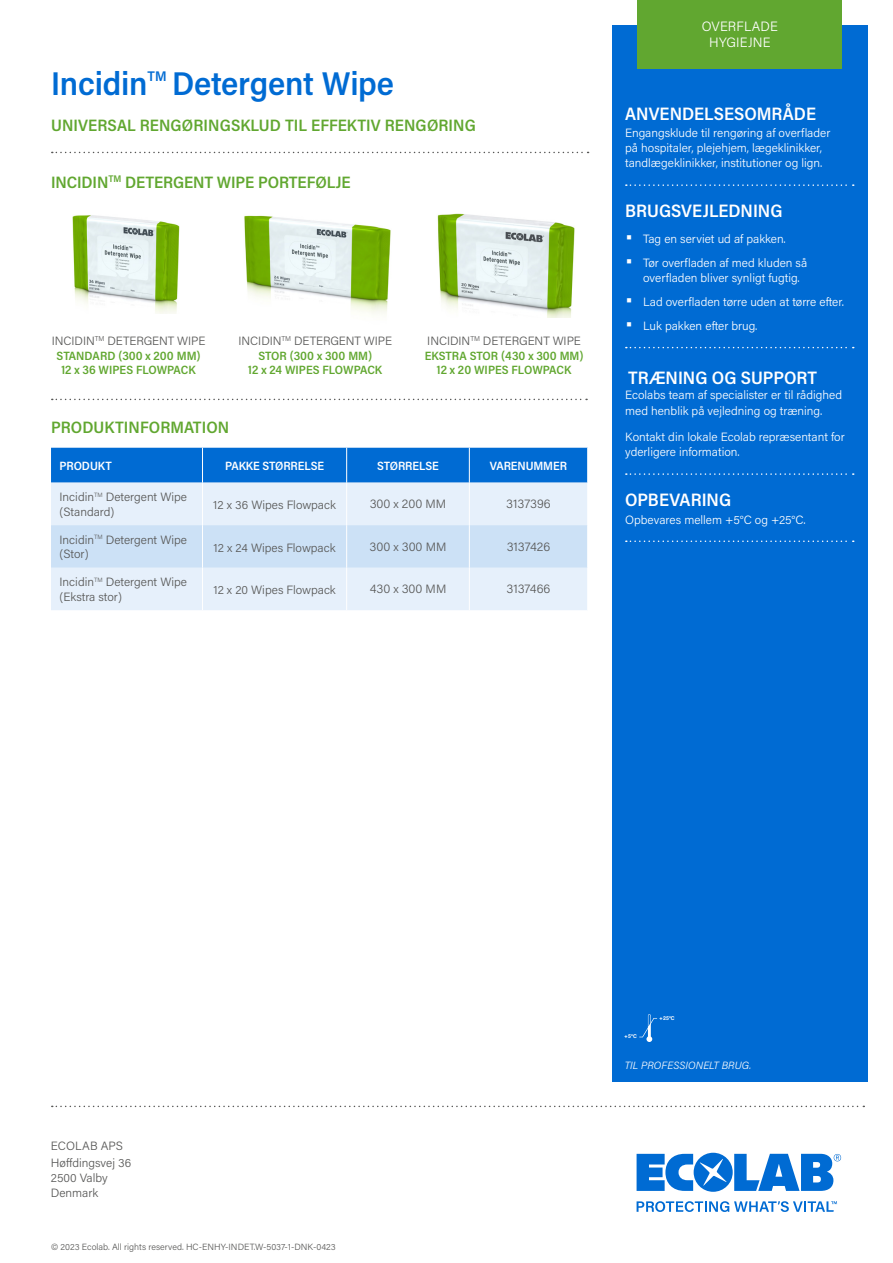
<style>
.page{position:relative;width:893px;height:1263px;background:#fff}
.page>*{position:absolute;margin:0;border:0;box-sizing:border-box;transform-origin:0 0}
.t1{font:600 33px "Acumin Pro Semi Cond";letter-spacing:-.005em;color:#006bd3}
.t2{font:600 18px "Acumin Pro Semi Cond";color:#fff}
.t3{font:600 16.5px "Acumin Pro Semi Cond";color:#61a730}
.t4{font:600 13.95px "Acumin Pro Semi Cond";color:#006bd3}
.t5{font:300 13.5px/16.5px "Acumin Pro";letter-spacing:.01em;color:#fff;text-align:center}
.t6{font:300 12px/15.3px "Acumin Pro";color:#fff}
.t7{font:300 12px/14.4px "Acumin Pro";color:#575756}
.t8{font:600 12px/14.4px "Acumin Pro Semi Cond";color:#61a730;text-align:center}
.t9{font:600 12px "Acumin Pro Semi Cond";letter-spacing:-.01em;color:#fff}
.t10{font:italic 300 10.5px "Acumin Pro";letter-spacing:.01em;color:#fff}
.t11{font:300 9px "Acumin Pro";color:#575756}
.t12{font:700 5.25px "Helvetica";color:#fff}
.s1{font-size:22.5px}
</style>
<div class="page">
<div style="left:612px;top:26px;width:255px;height:1056px;background:#006bd3"></div>
<svg style="left:626px;top:184px;width:228px;height:2px"></svg>
<svg style="left:626px;top:347px;width:228px;height:1px"></svg>
<svg style="left:626px;top:473px;width:228px;height:2px"></svg>
<svg style="left:626px;top:540px;width:228px;height:2px"></svg>
<svg style="left:52px;top:399px;width:535px;height:1px"></svg>
<svg style="left:52px;top:152px;width:537px;height:1px"></svg>
<svg style="left:52px;top:1106px;width:812px;height:1px"></svg>
<div style="left:51px;top:448px;width:536px;height:35px;background:#006bd3"></div>
<div style="left:51px;top:483px;width:536px;height:127px;background:#e6f0fb"></div>
<div style="left:51px;top:525px;width:536px;height:43px;background:#cce1f6"></div>
<hr style="left:202px;top:448px;width:1px;height:35px;background:#fff">
<hr style="left:346px;top:448px;width:1px;height:35px;background:#fff">
<hr style="left:469px;top:448px;width:1px;height:35px;background:#fff">
<hr style="left:202px;top:483px;width:1px;height:42px;background:#fff">
<hr style="left:346px;top:483px;width:1px;height:42px;background:#fff">
<hr style="left:469px;top:483px;width:1px;height:42px;background:#fff">
<hr style="left:202px;top:525px;width:1px;height:43px;background:#fff">
<hr style="left:346px;top:525px;width:1px;height:43px;background:#fff">
<hr style="left:469px;top:525px;width:1px;height:43px;background:#fff">
<hr style="left:202px;top:568px;width:1px;height:42px;background:#fff">
<hr style="left:346px;top:568px;width:1px;height:42px;background:#fff">
<hr style="left:469px;top:568px;width:1px;height:42px;background:#fff">
<div style="left:638px;top:0;width:204px;height:68px;background:#61a730"></div>
<svg style="left:639px;top:1014px;width:18px;height:28px"></svg>
<svg style="left:637px;top:1153px;width:204px;height:39px"></svg>
<svg style="left:637px;top:1201px;width:200px;height:11px"></svg>
<img style="left:244px;top:215px;width:147px;height:99px">
<img style="left:437px;top:213px;width:138px;height:105px">
<img style="left:72px;top:215px;width:108px;height:98px">
<h1 class="t1" style="left:51px;top:60px;width:98px">Incidin</h1>
<p class="t4" style="left:148px;top:66px;width:21px">TM</p>
<h1 class="t1" style="left:172px;top:60px;width:223px">Detergent Wipe</h1>
<h3 class="t3" style="left:51px;top:113px;width:426px">UNIVERSAL RENGØRINGSKLUD TIL EFFEKTIV RENGØRING</h3>
<h3 class="t3" style="left:51px;top:170px;width:301px">INCIDIN<sup>TM</sup> DETERGENT WIPE PORTEFØLJE</h3>
<p class="t7" style="left:52px;top:333px;width:155px">INCIDIN<sup>TM</sup> DETERGENT WIPE</p>
<p class="t8" style="left:57px;top:348px;width:145px">STANDARD (300 x 200 MM)<br>12 x 36 WIPES FLOWPACK</p>
<p class="t7" style="left:238px;top:333px;width:155px">INCIDIN<sup>TM</sup> DETERGENT WIPE</p>
<p class="t8" style="left:248px;top:348px;width:136px">STOR (300 x 300 MM)<br>12 x 24 WIPES FLOWPACK</p>
<p class="t7" style="left:427px;top:333px;width:155px">INCIDIN<sup>TM</sup> DETERGENT WIPE</p>
<p class="t8" style="left:425px;top:348px;width:160px">EKSTRA STOR (430 x 300 MM)<br>12 x 20 WIPES FLOWPACK</p>
<h3 class="t3" style="left:51px;top:415px;width:180px">PRODUKTINFORMATION</h3>
<p class="t9" style="left:60px;top:457px;width:54px">PRODUKT</p>
<p class="t9" style="left:225px;top:457px;width:100px">PAKKE STØRRELSE</p>
<p class="t9" style="left:377px;top:457px;width:63px">STØRRELSE</p>
<p class="t9" style="left:490px;top:457px;width:79px">VARENUMMER</p>
<p class="t7" style="left:60px;top:489px;width:129px">Incidin<sup>TM</sup> Detergent Wipe (Standard)</p>
<p class="t7" style="left:213px;top:497px;width:124px">12 x 36 Wipes Flowpack</p>
<p class="t7" style="left:370px;top:496px;width:78px">300 x 200 MM</p>
<p class="t7" style="left:506px;top:496px;width:46px">3137396</p>
<p class="t7" style="left:60px;top:532px;width:129px">Incidin<sup>TM</sup> Detergent Wipe (Stor)</p>
<p class="t7" style="left:214px;top:540px;width:123px">12 x 24 Wipes Flowpack</p>
<p class="t7" style="left:370px;top:539px;width:78px">300 x 300 MM</p>
<p class="t7" style="left:507px;top:539px;width:45px">3137426</p>
<p class="t7" style="left:60px;top:574px;width:129px">Incidin<sup>TM</sup> Detergent Wipe (Ekstra stor)</p>
<p class="t7" style="left:213px;top:582px;width:124px">12 x 20 Wipes Flowpack</p>
<p class="t7" style="left:370px;top:581px;width:78px">430 x 300 MM</p>
<p class="t7" style="left:507px;top:581px;width:45px">3137466</p>
<p class="t5" style="left:702px;top:17px;width:78px">OVERFLADE<br>HYGIEJNE</p>
<h2 class="t2" style="left:625px;top:101px;width:192px">ANVENDELSESOMRÅDE</h2>
<p class="t6" style="left:625px;top:124px;width:207px">Engangsklude til rengøring af overflader på hospitaler, plejehjem, lægeklinikker, tandlægeklinikker, institutioner og lign.</p>
<h2 class="t2" style="left:625px;top:198px;width:159px">BRUGSVEJLEDNING</h2>
<p class="t6" style="left:625px;top:230px;width:162px"><span class="s1">•</span> Tag en serviet ud af pakken.</p>
<p class="t6" style="left:643px;top:255px;width:166px;text-indent:-18px"><span class="s1">•</span> Tør overfladen af med kluden så overfladen bliver synligt fugtig.</p>
<p class="t6" style="left:625px;top:293px;width:220px"><span class="s1">•</span> Lad overfladen tørre uden at tørre efter.</p>
<p class="t6" style="left:625px;top:317px;width:134px"><span class="s1">•</span> Luk pakken efter brug.</p>
<h2 class="t2" style="left:628px;top:365px;width:190px">TRÆNING OG SUPPORT</h2>
<p class="t6" style="left:625px;top:387px;width:219px;line-height:15.8px">Ecolabs team af specialister er til rådighed med henblik på vejledning og træning.</p>
<p class="t6" style="left:625px;top:428px;width:221px;line-height:15.8px">Kontakt din lokale Ecolab repræsentant for yderligere information.</p>
<h2 class="t2" style="left:625px;top:487px;width:108px">OPBEVARING</h2>
<p class="t6" style="left:625px;top:511px;width:182px">Opbevares mellem +5°C og +25°C.</p>
<p class="t7" style="left:51px;top:1136px;width:82px;line-height:17.1px">ECOLAB APS<br>Høffdingsvej 36</p>
<p class="t7" style="left:51px;top:1170px;width:58px;line-height:15px">2500 Valby<br>Denmark</p>
<p class="t11" style="left:51px;top:1240px;width:286px">© 2023 Ecolab. All rights reserved. HC-ENHY-INDET.W-5037-1-DNK-0423</p>
<p class="t12" style="left:625px;top:1033px;width:14px">+ 5ºC</p>
<p class="t12" style="left:659px;top:1014px;width:17px">+ 25ºC</p>
<p class="t10" style="left:625px;top:1058px;width:128px">TIL PROFESSIONELT BRUG.</p>
</div>
